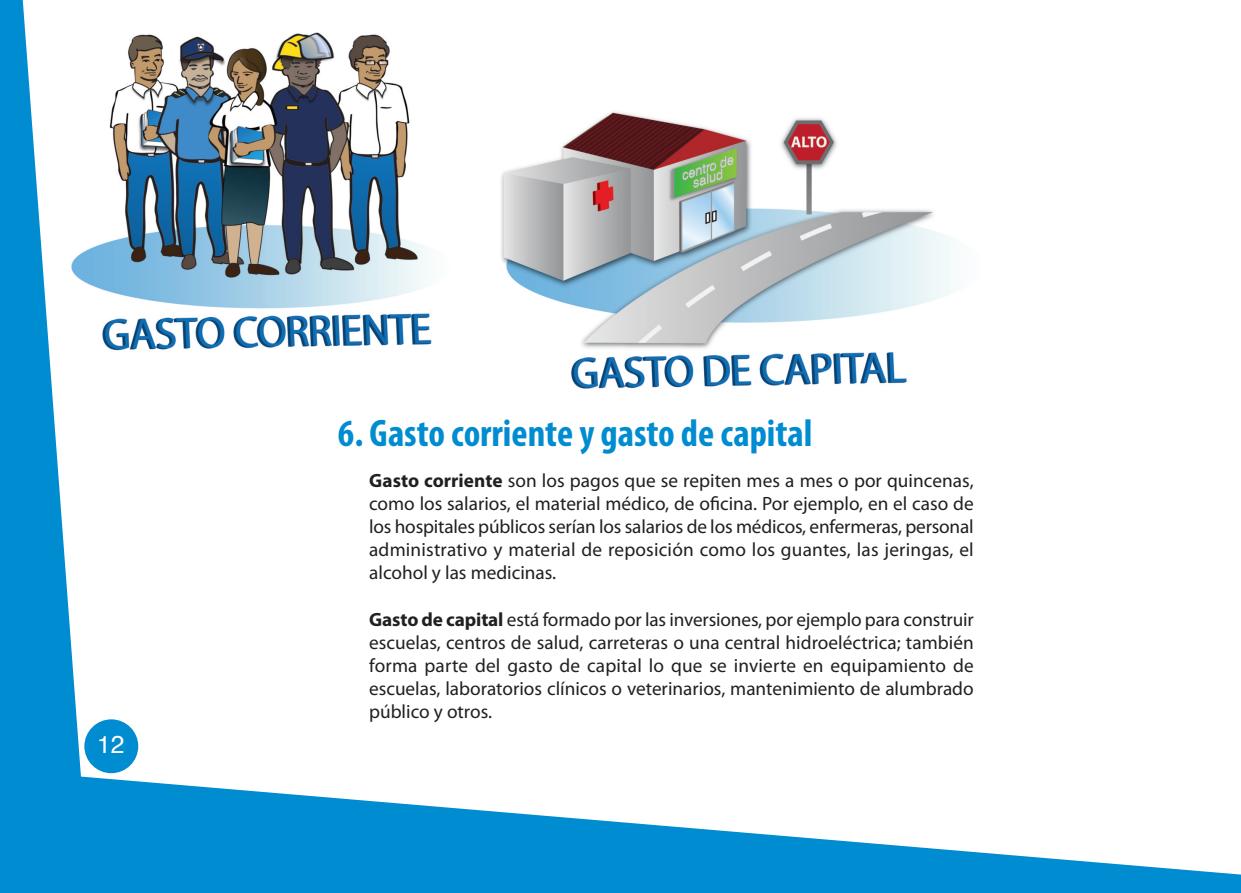
<style>
.page{position:relative;width:1241px;height:893px;background:#fff}
.page>*{position:absolute;margin:0;border:0;box-sizing:border-box;transform-origin:0 0}
.t1{font:700 condensed 38.5px "Myriad Pro";color:#008cd0}
.t2{font:24.5px "Helvetica";color:#fff}
.t3{font:19.25px/23.1px "Myriad Pro";color:#231f20;text-align:justify}
.s1{font-weight:700}
</style>
<div class="page">
<img style="left:82px;top:32px;width:874px;height:357px">
<div style="left:84px;top:719px;width:54px;height:54px;background:#008cd0;border-radius:50%"></div>
<svg style="left:0;top:770px;width:1240px;height:123px;fill:#008cd0"></svg>
<svg style="left:0;top:0;width:82px;height:795px;fill:#008cd0"></svg>
<p class="t2" style="left:97px;top:734px;width:29px">12</p>
<h1 class="t1" style="left:338px;top:420px;width:476px">6. Gasto corriente y gasto de capital</h1>
<p class="t3" style="left:369px;top:470px;width:606px"><span class="s1">Gasto corriente</span> son los pagos que se repiten mes a mes o por quincenas, como los salarios, el material médico, de oficina. Por ejemplo, en el caso de los hospitales públicos serían los salarios de los médicos, enfermeras, personal administrativo y material de reposición como los guantes, las jeringas, el alcohol y las medicinas.</p>
<p class="t3" style="left:369px;top:609px;width:606px"><span class="s1">Gasto de capital</span> está formado por las inversiones, por ejemplo para construir escuelas, centros de salud, carreteras o una central hidroeléctrica; también forma parte del gasto de capital lo que se invierte en equipamiento de escuelas, laboratorios clínicos o veterinarios, mantenimiento de alumbrado público y otros.</p>
</div>
